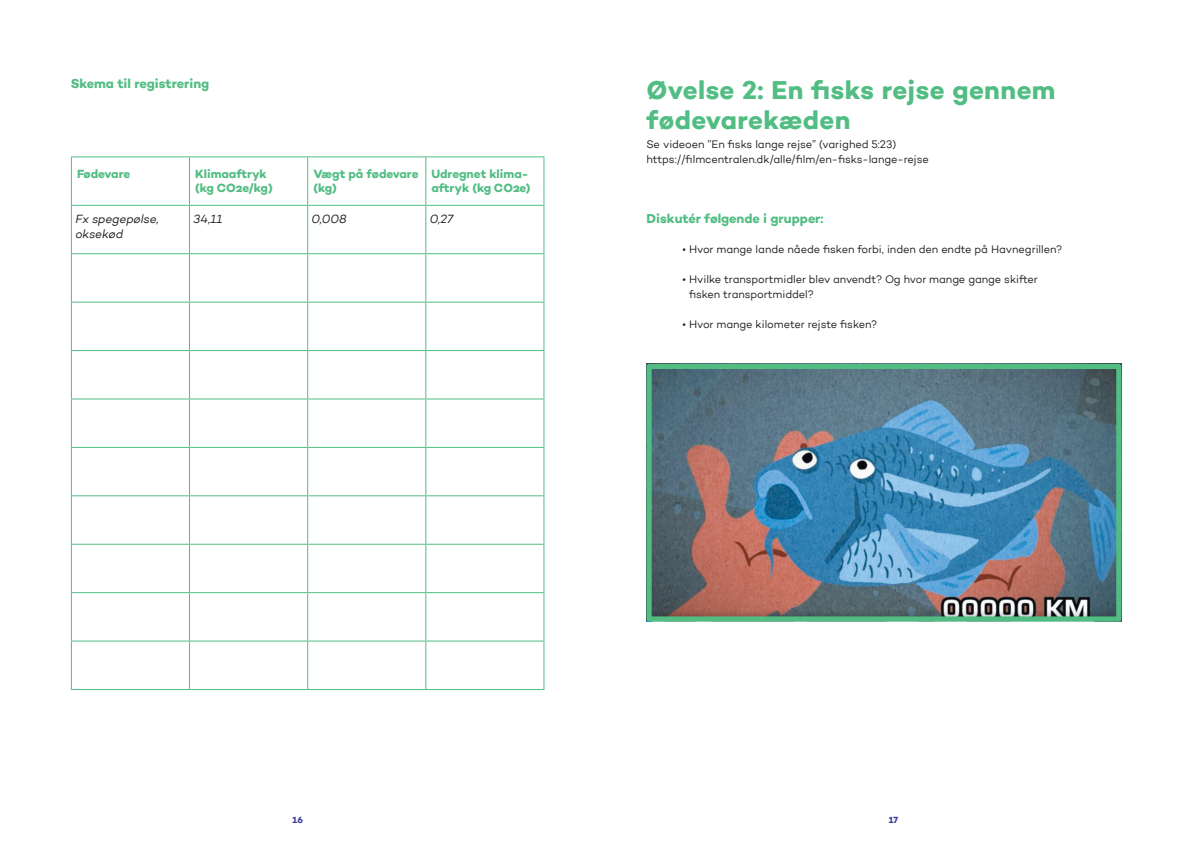
<style>
.page{position:relative;width:1191px;height:842px;background:#fff}
.page>*{position:absolute;margin:0;border:0;box-sizing:border-box;transform-origin:0 0}
.t1{font:26px/30px "Campton Bold 2";letter-spacing:.015em;color:#51bd83}
.t2{font:700 13px "Campton";letter-spacing:-.005em;color:#51bd83}
.t3{font:700 12px/14.4px "Campton";letter-spacing:-.005em;color:#51bd83}
.t4{font:italic 12px/14.4px "Campton";letter-spacing:-.01em;color:#231f20}
.t5{font:11px "Campton";letter-spacing:-.005em;color:#231f20}
.t6{font:11px/15px "Campton Book 2";letter-spacing:-.005em;color:#231f20}
.t7{font:700 9px "Campton";color:#3e3f99}
.s1{font-family:"Campton Bold 2";font-weight:400}
.s2{font-family:"Campton";font-weight:700}
.s3{font-family:"Campton"}
</style>
<div class="page">
<hr style="left:71px;top:156px;width:118px;height:1px;background:#51bd83">
<hr style="left:71px;top:157px;width:1px;height:48px;background:#51bd83">
<hr style="left:189px;top:156px;width:119px;height:1px;background:#51bd83">
<hr style="left:189px;top:157px;width:1px;height:48px;background:#51bd83">
<hr style="left:308px;top:156px;width:118px;height:1px;background:#51bd83">
<hr style="left:307px;top:157px;width:1px;height:48px;background:#51bd83">
<hr style="left:426px;top:156px;width:118px;height:1px;background:#51bd83">
<hr style="left:425px;top:157px;width:1px;height:48px;background:#51bd83">
<hr style="left:543px;top:157px;width:1px;height:48px;background:#51bd83">
<hr style="left:71px;top:205px;width:118px;height:1px;background:#51bd83">
<hr style="left:189px;top:205px;width:119px;height:1px;background:#51bd83">
<hr style="left:308px;top:205px;width:118px;height:1px;background:#51bd83">
<hr style="left:426px;top:205px;width:118px;height:1px;background:#51bd83">
<hr style="left:71px;top:206px;width:1px;height:47px;background:#51bd83">
<hr style="left:189px;top:206px;width:1px;height:47px;background:#51bd83">
<hr style="left:307px;top:206px;width:1px;height:47px;background:#51bd83">
<hr style="left:425px;top:206px;width:1px;height:47px;background:#51bd83">
<hr style="left:543px;top:206px;width:1px;height:47px;background:#51bd83">
<hr style="left:71px;top:253px;width:118px;height:1px;background:#51bd83">
<hr style="left:71px;top:254px;width:1px;height:48px;background:#51bd83">
<hr style="left:189px;top:253px;width:119px;height:1px;background:#51bd83">
<hr style="left:189px;top:254px;width:1px;height:48px;background:#51bd83">
<hr style="left:308px;top:253px;width:118px;height:1px;background:#51bd83">
<hr style="left:307px;top:254px;width:1px;height:48px;background:#51bd83">
<hr style="left:426px;top:253px;width:118px;height:1px;background:#51bd83">
<hr style="left:425px;top:254px;width:1px;height:48px;background:#51bd83">
<hr style="left:543px;top:254px;width:1px;height:48px;background:#51bd83">
<hr style="left:71px;top:302px;width:118px;height:1px;background:#51bd83">
<hr style="left:71px;top:303px;width:1px;height:47px;background:#51bd83">
<hr style="left:189px;top:302px;width:119px;height:1px;background:#51bd83">
<hr style="left:189px;top:303px;width:1px;height:47px;background:#51bd83">
<hr style="left:308px;top:302px;width:118px;height:1px;background:#51bd83">
<hr style="left:307px;top:303px;width:1px;height:47px;background:#51bd83">
<hr style="left:426px;top:302px;width:118px;height:1px;background:#51bd83">
<hr style="left:425px;top:303px;width:1px;height:47px;background:#51bd83">
<hr style="left:543px;top:303px;width:1px;height:47px;background:#51bd83">
<hr style="left:71px;top:350px;width:118px;height:1px;background:#51bd83">
<hr style="left:71px;top:351px;width:1px;height:47px;background:#51bd83">
<hr style="left:189px;top:350px;width:119px;height:1px;background:#51bd83">
<hr style="left:189px;top:351px;width:1px;height:47px;background:#51bd83">
<hr style="left:308px;top:350px;width:118px;height:1px;background:#51bd83">
<hr style="left:307px;top:351px;width:1px;height:47px;background:#51bd83">
<hr style="left:426px;top:350px;width:118px;height:1px;background:#51bd83">
<hr style="left:425px;top:351px;width:1px;height:47px;background:#51bd83">
<hr style="left:543px;top:351px;width:1px;height:47px;background:#51bd83">
<hr style="left:71px;top:398px;width:118px;height:1px;background:#51bd83">
<hr style="left:71px;top:399px;width:1px;height:48px;background:#51bd83">
<hr style="left:189px;top:398px;width:119px;height:1px;background:#51bd83">
<hr style="left:189px;top:399px;width:1px;height:48px;background:#51bd83">
<hr style="left:308px;top:398px;width:118px;height:1px;background:#51bd83">
<hr style="left:307px;top:399px;width:1px;height:48px;background:#51bd83">
<hr style="left:426px;top:398px;width:118px;height:1px;background:#51bd83">
<hr style="left:425px;top:399px;width:1px;height:48px;background:#51bd83">
<hr style="left:543px;top:399px;width:1px;height:48px;background:#51bd83">
<hr style="left:71px;top:447px;width:118px;height:1px;background:#51bd83">
<hr style="left:71px;top:448px;width:1px;height:47px;background:#51bd83">
<hr style="left:189px;top:447px;width:119px;height:1px;background:#51bd83">
<hr style="left:189px;top:448px;width:1px;height:47px;background:#51bd83">
<hr style="left:308px;top:447px;width:118px;height:1px;background:#51bd83">
<hr style="left:307px;top:448px;width:1px;height:47px;background:#51bd83">
<hr style="left:426px;top:447px;width:118px;height:1px;background:#51bd83">
<hr style="left:425px;top:448px;width:1px;height:47px;background:#51bd83">
<hr style="left:543px;top:448px;width:1px;height:47px;background:#51bd83">
<hr style="left:71px;top:495px;width:118px;height:1px;background:#51bd83">
<hr style="left:71px;top:496px;width:1px;height:48px;background:#51bd83">
<hr style="left:189px;top:495px;width:119px;height:1px;background:#51bd83">
<hr style="left:189px;top:496px;width:1px;height:48px;background:#51bd83">
<hr style="left:308px;top:495px;width:118px;height:1px;background:#51bd83">
<hr style="left:307px;top:496px;width:1px;height:48px;background:#51bd83">
<hr style="left:426px;top:495px;width:118px;height:1px;background:#51bd83">
<hr style="left:425px;top:496px;width:1px;height:48px;background:#51bd83">
<hr style="left:543px;top:496px;width:1px;height:48px;background:#51bd83">
<hr style="left:71px;top:544px;width:118px;height:1px;background:#51bd83">
<hr style="left:71px;top:545px;width:1px;height:47px;background:#51bd83">
<hr style="left:189px;top:544px;width:119px;height:1px;background:#51bd83">
<hr style="left:189px;top:545px;width:1px;height:47px;background:#51bd83">
<hr style="left:308px;top:544px;width:118px;height:1px;background:#51bd83">
<hr style="left:307px;top:545px;width:1px;height:47px;background:#51bd83">
<hr style="left:426px;top:544px;width:118px;height:1px;background:#51bd83">
<hr style="left:425px;top:545px;width:1px;height:47px;background:#51bd83">
<hr style="left:543px;top:545px;width:1px;height:47px;background:#51bd83">
<hr style="left:71px;top:592px;width:118px;height:1px;background:#51bd83">
<hr style="left:71px;top:593px;width:1px;height:47px;background:#51bd83">
<hr style="left:189px;top:592px;width:119px;height:1px;background:#51bd83">
<hr style="left:189px;top:593px;width:1px;height:47px;background:#51bd83">
<hr style="left:308px;top:592px;width:118px;height:1px;background:#51bd83">
<hr style="left:307px;top:593px;width:1px;height:47px;background:#51bd83">
<hr style="left:426px;top:592px;width:118px;height:1px;background:#51bd83">
<hr style="left:425px;top:593px;width:1px;height:47px;background:#51bd83">
<hr style="left:543px;top:593px;width:1px;height:47px;background:#51bd83">
<hr style="left:71px;top:640px;width:118px;height:1px;background:#51bd83">
<hr style="left:71px;top:641px;width:1px;height:48px;background:#51bd83">
<hr style="left:189px;top:640px;width:119px;height:1px;background:#51bd83">
<hr style="left:189px;top:641px;width:1px;height:48px;background:#51bd83">
<hr style="left:308px;top:640px;width:118px;height:1px;background:#51bd83">
<hr style="left:307px;top:641px;width:1px;height:48px;background:#51bd83">
<hr style="left:426px;top:640px;width:118px;height:1px;background:#51bd83">
<hr style="left:425px;top:641px;width:1px;height:48px;background:#51bd83">
<hr style="left:543px;top:641px;width:1px;height:48px;background:#51bd83">
<hr style="left:71px;top:689px;width:118px;height:1px;background:#51bd83">
<hr style="left:189px;top:689px;width:119px;height:1px;background:#51bd83">
<hr style="left:308px;top:689px;width:118px;height:1px;background:#51bd83">
<hr style="left:426px;top:689px;width:118px;height:1px;background:#51bd83">
<img style="left:652px;top:370px;width:463px;height:245px">
<div style="left:646px;top:364px;width:475px;height:257px;border:5px solid #51bd83"></div>
<h3 class="t2" style="left:71px;top:76px;width:140px">Skema til registrering</h3>
<p class="t3" style="left:77px;top:166px;width:55px">Fødevare</p>
<p class="t3" style="left:195px;top:166px;width:79px">Klimaaftryk <span class="s1">(kg CO2e/kg)</span></p>
<p class="t3" style="left:313px;top:166px;width:107px">Vægt på fødevare <span class="s1">(kg)</span></p>
<p class="t3" style="left:431px;top:166px;width:100px">Udregnet klima&shy;<span class="s1">aftryk (kg CO2e)</span></p>
<p class="t4" style="left:75px;top:212px;width:85px">Fx spegepølse, oksekød</p>
<p class="t4" style="left:193px;top:212px;width:31px">34,11</p>
<p class="t4" style="left:312px;top:212px;width:36px">0,008</p>
<p class="t4" style="left:430px;top:212px;width:25px">0,27</p>
<h2 class="t1" style="left:646px;top:74px;width:410px">Øvelse 2: En fisks rejse gennem <span class="s2">fødevarekæden</span></h2>
<p class="t5" style="left:646px;top:138px;width:251px">Se videoen ”En fisks lange rejse” (varighed 5:23)</p>
<p class="t5" style="left:646px;top:153px;width:284px">https://filmcentralen.dk/alle/film/en-fisks-lange-rejse</p>
<h3 class="t2" style="left:646px;top:211px;width:179px">Diskutér følgende i grupper:</h3>
<p class="t5" style="left:682px;top:243px;width:381px">• Hvor mange lande nåede fisken forbi, inden den endte på Havnegrillen?</p>
<p class="t6" style="left:689px;top:272px;width:350px;text-indent:-6px">• Hvilke transportmidler blev anvendt? Og hvor mange gange skifter <span class="s3">fisken transportmiddel?</span></p>
<p class="t5" style="left:682px;top:318px;width:196px">• Hvor mange kilometer rejste fisken?</p>
<p class="t7" style="left:292px;top:815px;width:12px">16</p>
<p class="t7" style="left:888px;top:815px;width:11px">17</p>
</div>
